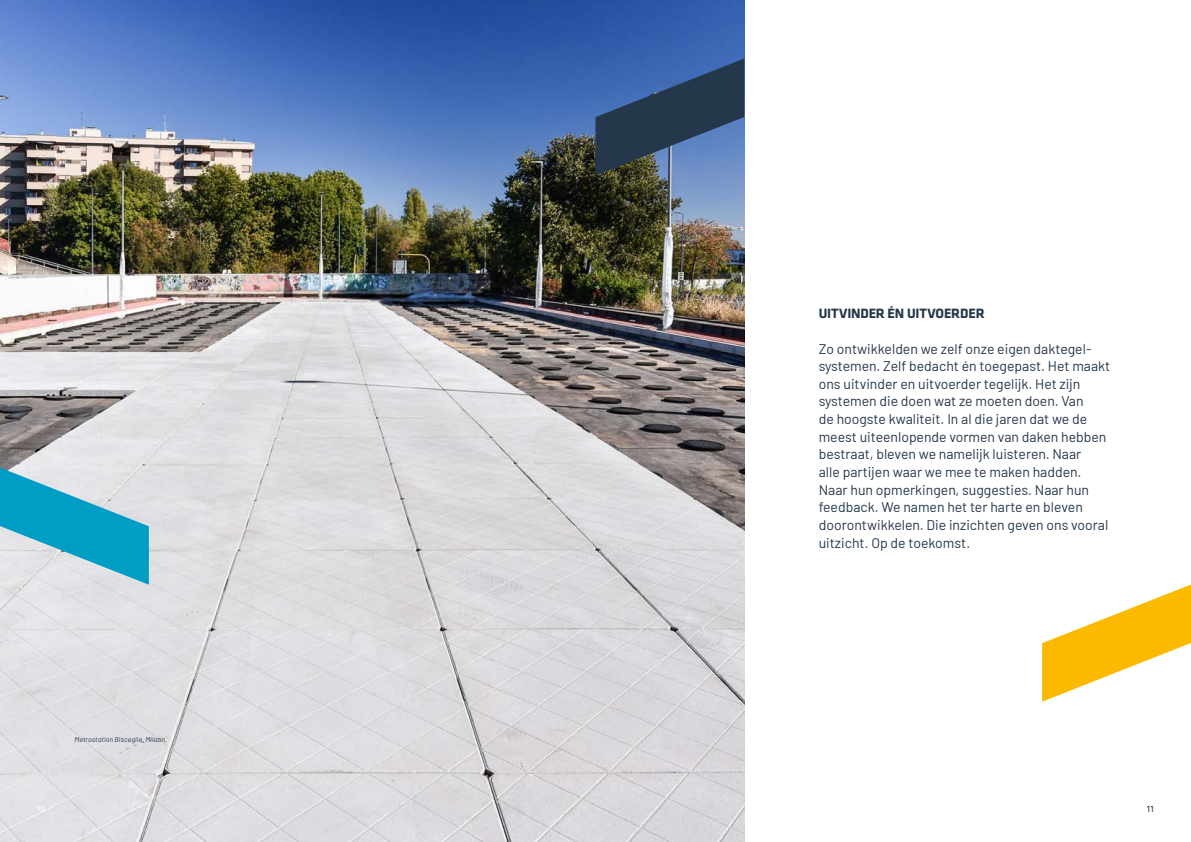
<style>
.page{position:relative;width:1191px;height:842px;background:#fff}
.page>*{position:absolute;margin:0;border:0;box-sizing:border-box;transform-origin:0 0}
.t1{font:14px/17.6px "Barlow";color:#24374b}
.t2{font:700 14px "Klavika";letter-spacing:-.015em;color:#24374b}
.t3{font:9.5px "Klavika";color:#fff}
.t4{font:9.5px "Klavika";color:#24374b}
.t5{font:italic 7px "Barlow";letter-spacing:.015em;color:#24374b}
</style>
<div class="page">
<img style="left:0;top:0;width:744px;height:842px">
<svg style="left:595px;top:58px;width:149px;height:118px;background:#3a557d"></svg>
<svg style="left:0;top:468px;width:149px;height:117px;background:#71bfd5"></svg>
<svg style="left:1042px;top:584px;width:149px;height:118px"></svg>
<p class="t5" style="left:74px;top:734px;width:94px">Metrostation Bisceglie, Milaan.</p>
<p class="t2" style="left:819px;top:303px;width:167px">UITVINDER ÉN UITVOERDER</p>
<p class="t1" style="left:819px;top:339px;width:293px">Zo ontwikkelden we zelf onze eigen daktegel&shy;systemen. Zelf bedacht én toegepast. Het maakt ons uitvinder en uitvoerder tegelijk. Het zijn systemen die doen wat ze moeten doen. Van<br>de hoogste kwaliteit. In al die jaren dat we de meest uiteenlopende vormen van daken hebben bestraat, bleven we namelijk luisteren. Naar<br>alle partijen waar we mee te maken hadden.<br>Naar hun opmerkingen, suggesties. Naar hun feedback. We namen het ter harte en bleven doorontwikkelen. Die inzichten geven ons vooral uitzicht. Op de toekomst.</p>
<p class="t3" style="left:37px;top:803px;width:10px">10</p>
<p class="t4" style="left:1146px;top:803px;width:8px">11</p>
</div>
